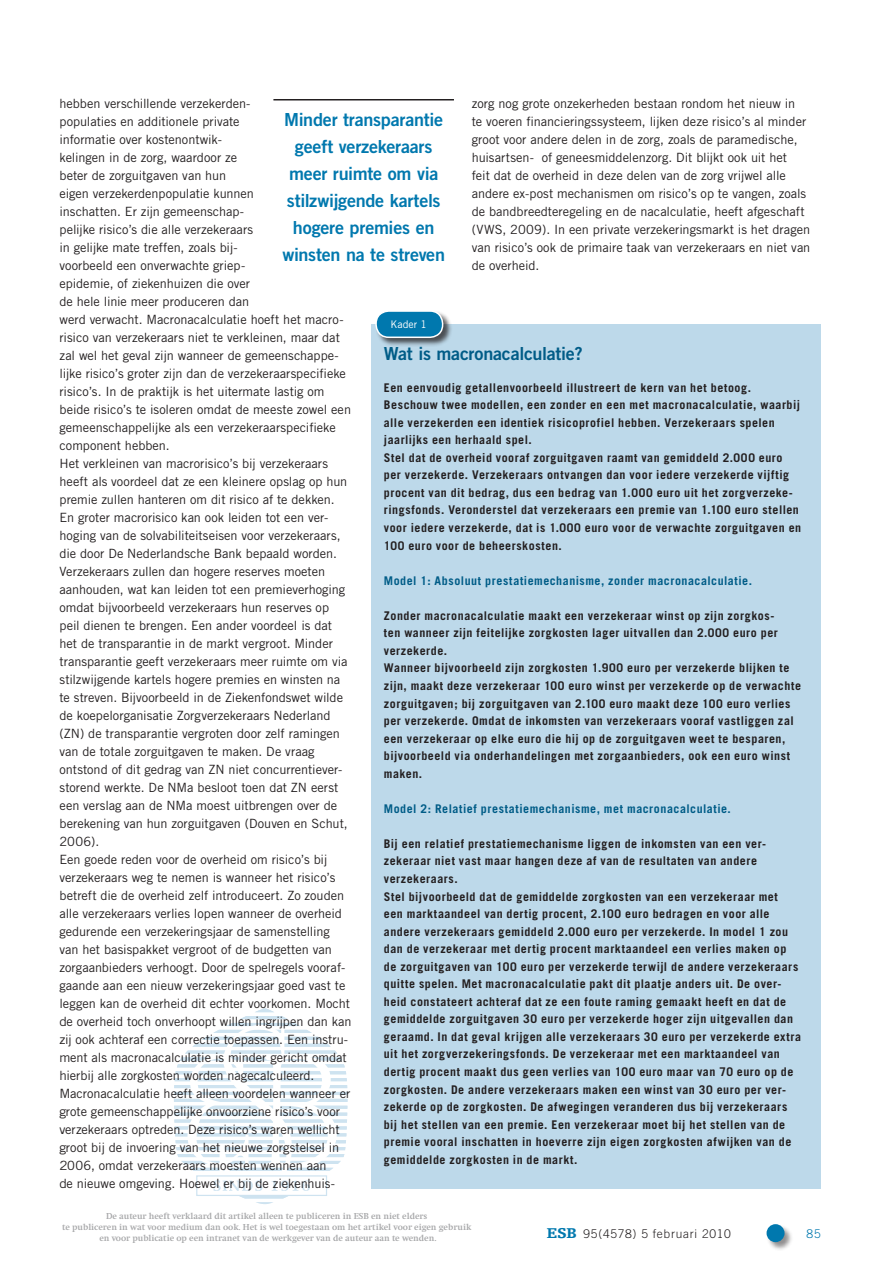
<style>
.page{position:relative;width:893px;height:1263px;background:#fff}
.page>*{position:absolute;margin:0;border:0;box-sizing:border-box;transform-origin:0 0}
.t1{font:18px/27px "Trade Gothic Bold Two";letter-spacing:-.015em;color:#0078ae;text-align:center}
.t2{font:18px "Trade Gothic Bold Two";letter-spacing:-.015em;color:#005c87}
.t3{font:12.75px/18px "Trade Gothic";color:#231f20}
.t4{font:700 12px/17.5px "Trade Gothic";letter-spacing:.04em;color:#231f20}
.t5{font:700 12px "Trade Gothic";letter-spacing:.045em;color:#005c87}
.t6{font:300 12px "Trade Gothic";letter-spacing:.06em;color:#231f20}
.t7{font:300 12px "Trade Gothic";color:#0078ae}
.t8{font:10.5px "Trade Gothic";color:#fff}
.t9{font:700 9px/10.8px "Swift";color:#6c6d70;text-align:center}
.s1{font-family:"Egyptienne F";font-weight:900;font-size:15px;color:#0078ae}
</style>
<div class="page">
<div style="left:766px;top:1224px;width:27px;height:27px;background:#231f20;opacity:.5"></div>
<div style="left:766px;top:1224px;width:18px;height:18px;background:#0078ae;border-radius:50%"></div>
<div style="left:371px;top:324px;width:450px;height:864px;background:#bdd9ea"></div>
<div style="left:375px;top:310px;width:77px;height:37px;background:#231f20;opacity:.75"></div>
<div style="left:376px;top:311px;width:67px;height:26px;background:#0078ae;border-radius:13px"></div>
<div style="left:375px;top:310px;width:68px;height:28px;border:2px solid #fff;border-radius:13px"></div>
<hr style="left:273px;top:99px;width:181px;height:1px;background:#231f20">
<svg style="left:174px;top:1008px;width:174px;height:196px"></svg>
<p class="t3" style="left:60px;top:94px;width:293px">hebben verschillende verzekerden-<br>populaties en additionele private<br>informatie over kostenontwik-<br>kelingen in de zorg, waardoor ze<br>beter de zorguitgaven van hun<br>eigen verzekerdenpopulatie kunnen<br>inschatten. Er zijn gemeenschap-<br>pelijke risico’s die alle verzekeraars<br>in gelijke mate treffen, zoals bij-<br>voorbeeld een onverwachte griep-<br>epidemie, of ziekenhuizen die over<br>de hele linie meer produceren dan<br>werd verwacht. Macronacalculatie hoeft het macro&shy;risico van verzekeraars niet te verkleinen, maar dat zal wel het geval zijn wanneer de gemeenschappe&shy;lijke risico’s groter zijn dan de verzekeraarspecifieke risico’s. In de praktijk is het uitermate lastig om beide risico’s te isoleren omdat de meeste zowel een gemeenschappelijke als een verzekeraarspecifieke component hebben.<br>Het verkleinen van macrorisico’s bij verzekeraars heeft als voordeel dat ze een kleinere opslag op hun premie zullen hanteren om dit risico af te dekken.<br>En groter macrorisico kan ook leiden tot een ver&shy;hoging van de solvabiliteitseisen voor verzekeraars, die door De Nederlandsche Bank bepaald worden.<br>Verzekeraars zullen dan hogere reserves moeten aanhouden, wat kan leiden tot een premieverhoging omdat bijvoorbeeld verzekeraars hun reserves op peil dienen te brengen. Een ander voordeel is dat het de transparantie in de markt vergroot. Minder transparantie geeft verzekeraars meer ruimte om via stilzwijgende kartels hogere premies en winsten na te streven. Bijvoorbeeld in de Ziekenfondswet wilde de koepelorganisatie Zorgverzekeraars Nederland (ZN) de transparantie vergroten door zelf ramingen van de totale zorguitgaven te maken. De vraag ontstond of dit gedrag van ZN niet concurrentiever&shy;storend werkte. De NMa besloot toen dat ZN eerst een verslag aan de NMa moest uitbrengen over de berekening van hun zorguitgaven (Douven en Schut, 2006).<br>Een goede reden voor de overheid om risico’s bij verzekeraars weg te nemen is wanneer het risico’s betreft die de overheid zelf introduceert. Zo zouden alle verzekeraars verlies lopen wanneer de overheid gedurende een verzekeringsjaar de samenstelling van het basispakket vergroot of de budgetten van zorgaanbieders verhoogt. Door de spelregels vooraf&shy;gaande aan een nieuw verzekeringsjaar goed vast te leggen kan de overheid dit echter voorkomen. Mocht de overheid toch onverhoopt willen ingrijpen dan kan zij ook achteraf een correctie toepassen. Een instru&shy;ment als macronacalculatie is minder gericht omdat hierbij alle zorgkosten worden nagecalculeerd.<br>Macronacalculatie heeft alleen voordelen wanneer er grote gemeenschappelijke onvoorziene risico’s voor verzekeraars optreden. Deze risico’s waren wellicht groot bij de invoering van het nieuwe zorgstelsel in 2006, omdat verzekeraars moesten wennen aan<br>de nieuwe omgeving. Hoewel er bij de ziekenhuis-</p>
<p class="t3" style="left:472px;top:94px;width:340px">zorg nog grote onzekerheden bestaan rondom het nieuw in<br>te voeren financieringssysteem, lijken deze risico’s al minder groot voor andere delen in de zorg, zoals de paramedische, huisartsen- of geneesmiddelenzorg. Dit blijkt ook uit het<br>feit dat de overheid in deze delen van de zorg vrijwel alle andere ex-post mechanismen om risico’s op te vangen, zoals de bandbreedteregeling en de nacalculatie, heeft afgeschaft (VWS, 2009). In een private verzekeringsmarkt is het dragen van risico’s ook de primaire taak van verzekeraars en niet van de overheid.</p>
<h1 class="t1" style="left:282px;top:106px;width:164px">Minder transparantie geeft verzekeraars meer ruimte om via stilzwijgende kartels hogere premies en winsten na te streven</h1>
<p class="t8" style="left:390px;top:318px;width:38px">Kader 1</p>
<h1 class="t2" style="left:384px;top:342px;width:200px">Wat is macronacalculatie?</h1>
<p class="t4" style="left:384px;top:378px;width:419px">Een eenvoudig getallenvoorbeeld illustreert de kern van het betoog.<br>Beschouw twee modellen, een zonder en een met macronacalculatie, waarbij alle verzekerden een identiek risicoprofiel hebben. Verzekeraars spelen jaarlijks een herhaald spel.<br>Stel dat de overheid vooraf zorguitgaven raamt van gemiddeld 2.000 euro per verzekerde. Verzekeraars ontvangen dan voor iedere verzekerde vijftig procent van dit bedrag, dus een bedrag van 1.000 euro uit het zorgverzeke&shy;ringsfonds. Veronderstel dat verzekeraars een premie van 1.100 euro stellen voor iedere verzekerde, dat is 1.000 euro voor de verwachte zorguitgaven en 100 euro voor de beheerskosten.</p>
<p class="t5" style="left:384px;top:573px;width:370px">Model 1: Absoluut prestatiemechanisme, zonder macronacalculatie.</p>
<p class="t4" style="left:384px;top:606px;width:419px">Zonder macronacalculatie maakt een verzekeraar winst op zijn zorgkos-<br>ten wanneer zijn feitelijke zorgkosten lager uitvallen dan 2.000 euro per verzekerde.<br>Wanneer bijvoorbeeld zijn zorgkosten 1.900 euro per verzekerde blijken te zijn, maakt deze verzekeraar 100 euro winst per verzekerde op de verwachte zorguitgaven; bij zorguitgaven van 2.100 euro maakt deze 100 euro verlies per verzekerde. Omdat de inkomsten van verzekeraars vooraf vastliggen zal een verzekeraar op elke euro die hij op de zorguitgaven weet te besparen, bijvoorbeeld via onderhandelingen met zorgaanbieders, ook een euro winst maken.</p>
<p class="t5" style="left:384px;top:801px;width:349px">Model 2: Relatief prestatiemechanisme, met macronacalculatie.</p>
<p class="t4" style="left:384px;top:835px;width:419px">Bij een relatief prestatiemechanisme liggen de inkomsten van een ver&shy;zekeraar niet vast maar hangen deze af van de resultaten van andere verzekeraars.<br>Stel bijvoorbeeld dat de gemiddelde zorgkosten van een verzekeraar met<br>een marktaandeel van dertig procent, 2.100 euro bedragen en voor alle andere verzekeraars gemiddeld 2.000 euro per verzekerde. In model 1 zou dan de verzekeraar met dertig procent marktaandeel een verlies maken op de zorguitgaven van 100 euro per verzekerde terwijl de andere verzekeraars quitte spelen. Met macronacalculatie pakt dit plaatje anders uit. De over&shy;heid constateert achteraf dat ze een foute raming gemaakt heeft en dat de gemiddelde zorguitgaven 30 euro per verzekerde hoger zijn uitgevallen dan geraamd. In dat geval krijgen alle verzekeraars 30 euro per verzekerde extra uit het zorgverzekeringsfonds. De verzekeraar met een marktaandeel van dertig procent maakt dus geen verlies van 100 euro maar van 70 euro op de zorgkosten. De andere verzekeraars maken een winst van 30 euro per ver&shy;zekerde op de zorgkosten. De afwegingen veranderen dus bij verzekeraars bij het stellen van een premie. Een verzekeraar moet bij het stellen van de premie vooral inschatten in hoeverre zijn eigen zorgkosten afwijken van de gemiddelde zorgkosten in de markt.</p>
<p class="t9" style="left:62px;top:1211px;width:411px">De auteur heeft verklaard dit artikel alleen te publiceren in ESB en niet elders<br>te publiceren in wat voor medium dan ook. Het is wel toegestaan om het artikel voor eigen gebruik en voor publicatie op een intranet van de werkgever van de auteur aan te wenden.</p>
<p class="t6" style="left:547px;top:1226px;width:185px"><span class="s1">ESB</span> 95(4578) 5 februari 2010</p>
<p class="t7" style="left:807px;top:1226px;width:16px">85</p>
</div>
